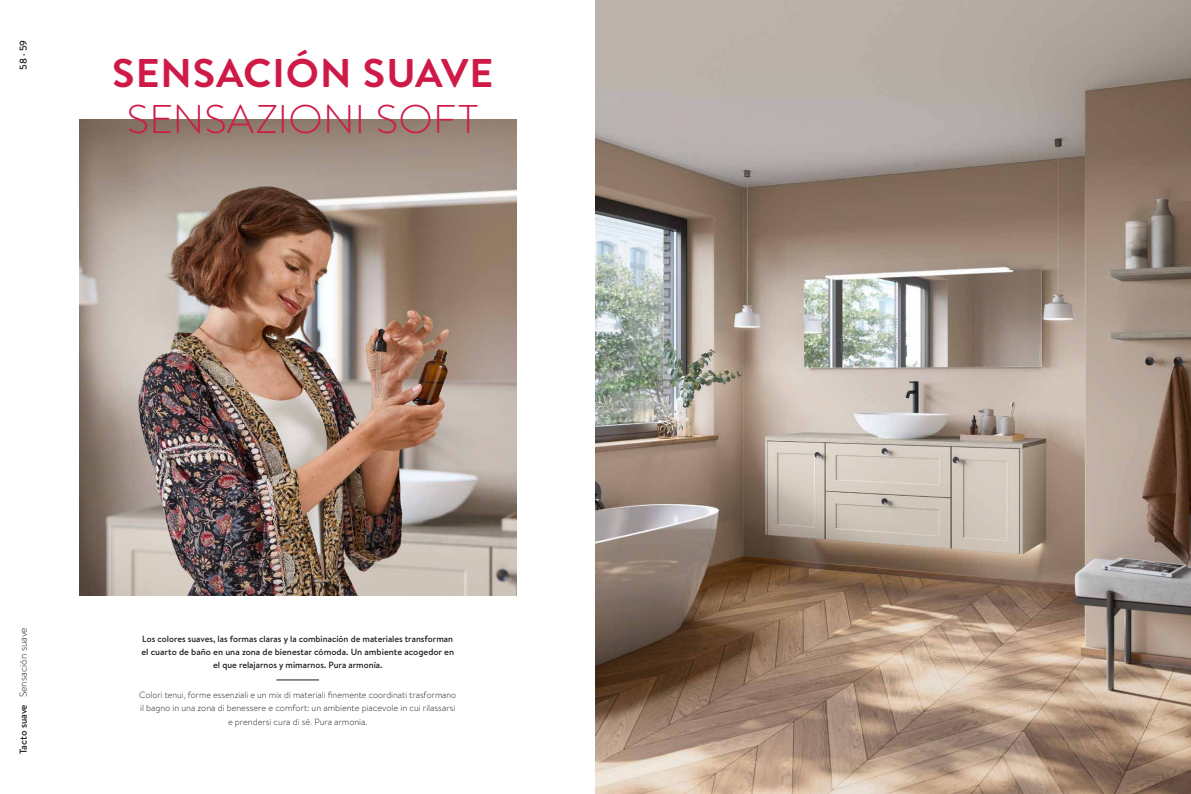
<style>
.page{position:relative;width:1191px;height:794px;background:#fff}
.page>*{position:absolute;margin:0;border:0;box-sizing:border-box;transform-origin:0 0}
.Kapiteleinstieg_Headline_40_45{font:700 40px/45.9px "Brandon Text";letter-spacing:.025em;color:#cf1a48;text-align:center}
.t1{font:300 10px "Brandon Text";color:#1a1a18}
.t2{font:500 10px "Brandon Text";color:#1a1a18}
.Fließtext_9_13_2_ES_IT{font:300 9px/13.2px "Brandon Text";color:#1a1a18;text-align:center}
.Fließtext_9_13_2_ES_IT-2{font:500 9px/13.2px "Brandon Text";color:#1a1a18;text-align:center}
.s1{font-weight:300}
.s2{font-weight:500}
</style>
<div class="page">
<img style="left:79px;top:119px;width:437px;height:476px">
<img style="left:595px;top:0;width:596px;height:794px">
<hr style="left:276px;top:679px;width:43px;height:1px;background:#1a1a18">
<p class="t2" style="left:17px;top:70px;width:32px;rotate:-90deg">58 · 59</p>
<p class="Kapiteleinstieg_Headline_40_45" style="left:112px;top:49px;width:382px">SENSACIÓN SUAVE<br><span class="s1">SENSAZIONI SOFT</span></p>
<p class="t1" style="left:17px;top:754px;width:128px;rotate:-90deg"><span class="s2">Tacto suave</span> Sensación suave</p>
<p class="Fließtext_9_13_2_ES_IT-2" style="left:141px;top:632px;width:314px">Los colores suaves, las formas claras y la combinación de materiales transforman el cuarto de baño en una zona de bienestar cómoda. Un ambiente acogedor en el que relajarnos y mimarnos. Pura armonía.</p>
<p class="Fließtext_9_13_2_ES_IT" style="left:139px;top:688px;width:319px">Colori tenui, forme essenziali e un mix di materiali finemente coordinati trasformano il bagno in una zona di benessere e comfort: un ambiente piacevole in cui rilassarsi e prendersi cura di sé. Pura armonia.</p>
</div>
